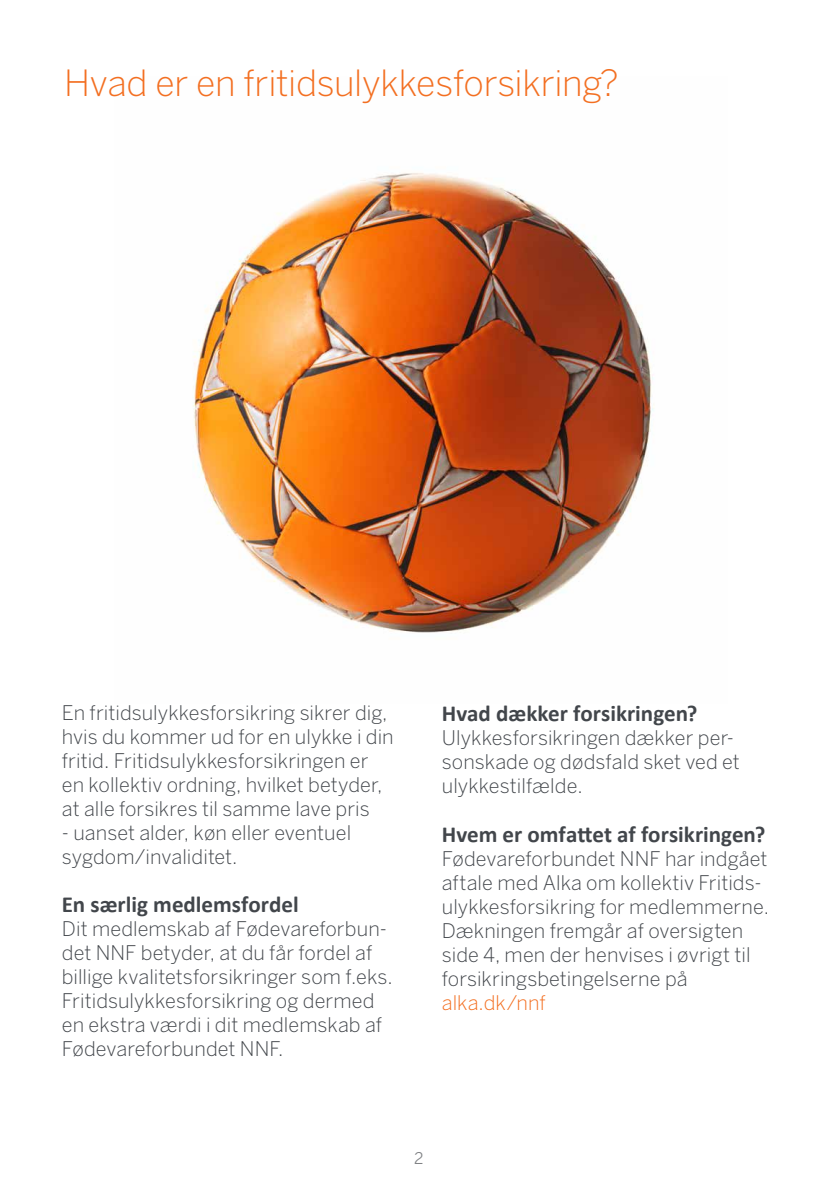
<style>
.page{position:relative;width:840px;height:1191px;background:#fff}
.page>*{position:absolute;margin:0;border:0;box-sizing:border-box;transform-origin:0 0}
.t1{font:300 35.8px "Benton Sans";letter-spacing:-.01em;color:#f36f21}
.t2{font:700 23px "Calibri";color:#42464b}
.t3{font:300 20px/24px "Benton Sans";letter-spacing:.005em;color:#42464b}
.t4{font:300 20px "Benton Sans";letter-spacing:.005em;color:#f36f21}
.t5{font:16px "Benton Sans";color:#808285}
</style>
<div class="page">
<img style="left:193px;top:173px;width:461px;height:460px">
<h1 class="t1" style="left:64px;top:62px;width:556px">Hvad er en fritidsulykkesforsikring?</h1>
<p class="t3" style="left:62px;top:700px;width:333px">En fritidsulykkesforsikring sikrer dig, hvis du kommer ud for en ulykke i din fritid. Fritidsulykkesforsikringen er en kollektiv ordning, hvilket betyder, at alle forsikres til samme lave pris</p>
<p class="t3" style="left:62px;top:820px;width:291px">- uanset alder, køn eller eventuel sygdom/invaliditet.</p>
<p class="t2" style="left:62px;top:888px;width:238px">En særlig medlemsfordel</p>
<p class="t3" style="left:62px;top:916px;width:332px">Dit medlemskab af Fødevareforbun&shy;det NNF betyder, at du får fordel af billige kvalitetsforsikringer som f.eks.<br>Fritidsulykkesforsikring og dermed en ekstra værdi i dit medlemskab af Fødevareforbundet NNF.</p>
<p class="t2" style="left:441px;top:697px;width:257px">Hvad dækker forsikringen?</p>
<p class="t3" style="left:441px;top:726px;width:299px">Ulykkesforsikringen dækker per&shy;sonskade og dødsfald sket ved et ulykkestilfælde.</p>
<p class="t2" style="left:441px;top:817px;width:325px">Hvem er omfattet af forsikringen?</p>
<p class="t3" style="left:441px;top:846px;width:329px">Fødevareforbundet NNF har indgået aftale med Alka om kollektiv Fritids&shy;ulykkesforsikring for medlemmerne.<br>Dækningen fremgår af oversigten side 4, men der henvises i øvrigt til forsikringsbetingelserne på</p>
<p class="t4" style="left:441px;top:990px;width:105px">alka.dk/nnf</p>
<p class="t5" style="left:414px;top:1148px;width:11px">2</p>
</div>
